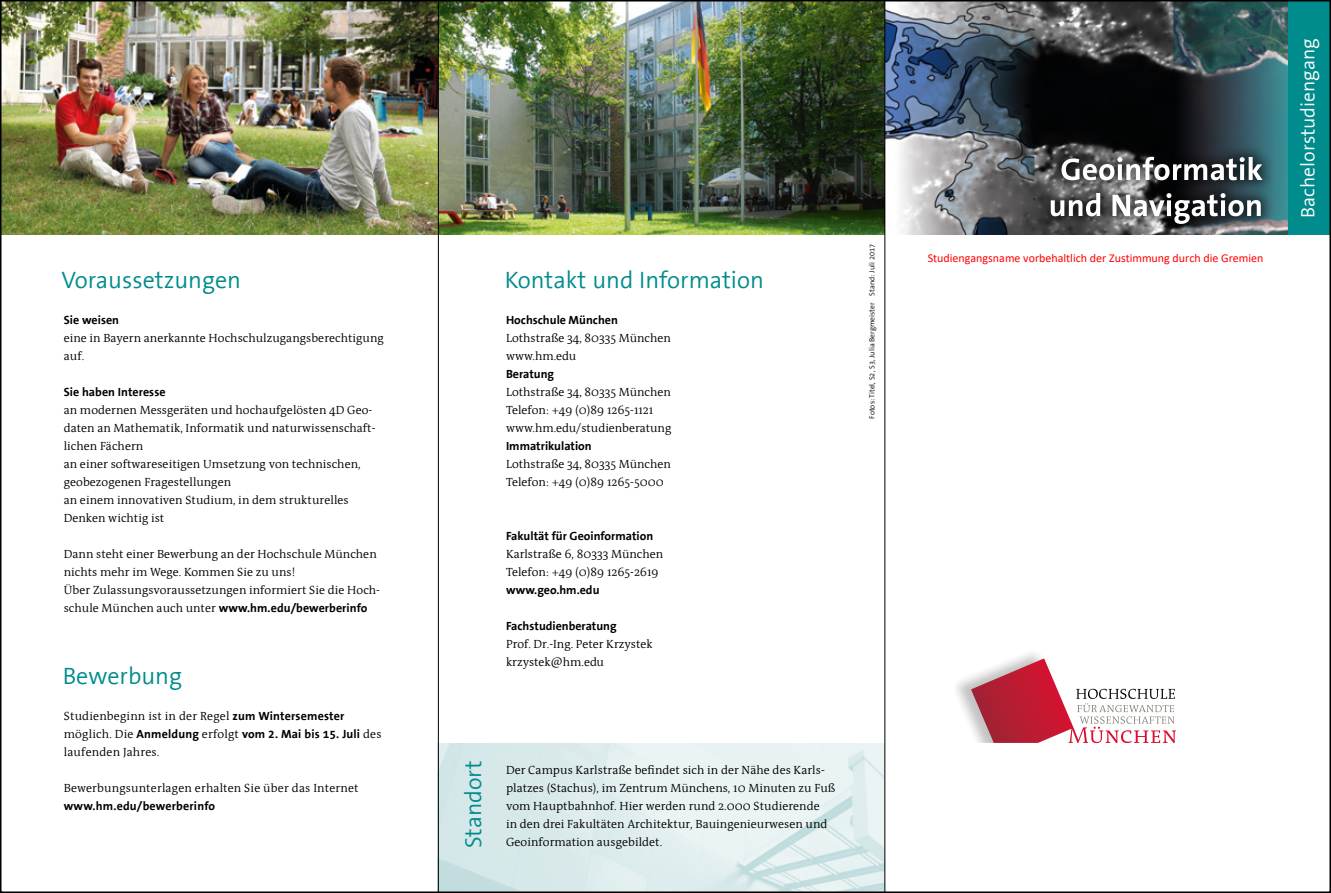
<style>
.page{position:relative;width:1331px;height:893px;background:#fff}
.page>*{position:absolute;margin:0;border:0;box-sizing:border-box;transform-origin:0 0}
.t1{font:24px "FHM The Sans";color:#008c8c}
.t2{font:23.1px "FHM The Sans";color:#008c8c}
.t3{font:19.5px "FHM The Sans";color:#fff}
.t4{font:12px/18px "FHM Antiqua";letter-spacing:.005em;color:#000}
.t5{font:700 12px "FHM Antiqua";color:#000}
.t6{font:12px "Calibri";color:#f00}
.t7{font:7.5px "FHM The Sans";color:#000}
.s1{font-weight:700}
</style>
<div class="page">
<img style="left:3px;top:3px;width:1285px;height:231px">
<div style="left:1288px;top:0;width:43px;height:234px;background:#008c8c"></div>
<svg style="left:956px;top:653px;width:220px;height:90px"></svg>
<div style="left:1037px;top:143px;width:239px;height:95px;background:#000;opacity:.55"></div>
<svg style="left:1051px;top:193px;width:210px;height:31px"></svg>
<svg style="left:1061px;top:157px;width:201px;height:23px"></svg>
<img style="left:439px;top:743px;width:445px;height:147px">
<hr style="left:438px;top:0;width:1px;height:893px;background:#000">
<hr style="left:884px;top:0;width:1px;height:893px;background:#000">
<h1 class="t1" style="left:62px;top:268px;width:181px">Voraussetzungen</h1>
<p class="t5" style="left:64px;top:314px;width:57px">Sie weisen</p>
<p class="t4" style="left:64px;top:329px;width:322px">eine in Bayern anerkannte Hochschulzugangsberechtigung auf.</p>
<p class="t5" style="left:64px;top:386px;width:103px">Sie haben Interesse</p>
<p class="t4" style="left:64px;top:401px;width:313px">an modernen Messgeräten und hochaufgelösten 4D Geo&shy;daten an Mathematik, Informatik und naturwissenschaft&shy;lichen Fächern<br>an einer softwareseitigen Umsetzung von technischen, geobezogenen Fragestellungen<br>an einem innovativen Studium, in dem strukturelles Denken wichtig ist</p>
<p class="t4" style="left:64px;top:545px;width:318px">Dann steht einer Bewerbung an der Hochschule München nichts mehr im Wege. Kommen Sie zu uns!<br>Über Zulassungsvoraussetzungen informiert Sie die Hoch&shy;schule München auch unter <span class="s1">www.hm.edu/bewerberinfo</span></p>
<h1 class="t1" style="left:63px;top:664px;width:121px">Bewerbung</h1>
<p class="t4" style="left:64px;top:707px;width:319px">Studienbeginn ist in der Regel <span class="s1">zum Wintersemester </span>möglich. Die <span class="s1">Anmeldung</span> erfolgt <span class="s1">vom 2. Mai bis 15. Juli</span> des laufenden Jahres.</p>
<p class="t4" style="left:64px;top:779px;width:296px">Bewerbungsunterlagen erhalten Sie über das Internet</p>
<p class="t5" style="left:64px;top:800px;width:153px">www.hm.edu/bewerberinfo</p>
<h1 class="t1" style="left:505px;top:268px;width:261px">Kontakt und Information</h1>
<p class="t5" style="left:506px;top:314px;width:113px">Hochschule München</p>
<p class="t4" style="left:506px;top:329px;width:166px">Lothstraße 34, 80335 München www.hm.edu</p>
<p class="t5" style="left:506px;top:368px;width:50px">Beratung</p>
<p class="t4" style="left:506px;top:383px;width:167px">Lothstraße 34, 80335 München<br>Telefon: +49 (0)89 1265-1121 www.hm.edu/studienberatung</p>
<p class="t5" style="left:506px;top:440px;width:87px">Immatrikulation</p>
<p class="t4" style="left:506px;top:455px;width:166px">Lothstraße 34, 80335 München<br>Telefon: +49 (0)89 1265-5000</p>
<p class="t5" style="left:506px;top:530px;width:149px">Fakultät für Geoinformation</p>
<p class="t4" style="left:506px;top:545px;width:159px">Karlstraße 6, 80333 München<br>Telefon: +49 (0)89 1265-2619</p>
<p class="t5" style="left:506px;top:584px;width:95px">www.geo.hm.edu</p>
<p class="t5" style="left:506px;top:620px;width:112px">Fachstudienberatung</p>
<p class="t4" style="left:506px;top:635px;width:148px">Prof. Dr.-Ing. Peter Krzystek krzystek@hm.edu</p>
<p class="t7" style="left:868px;top:419px;width:176px;rotate:-90deg">Fotos: Titel, S2, S3, Julia Bergmeister Stand: Juli 2017</p>
<h2 class="t2" style="left:462px;top:848px;width:89px;rotate:-90deg">Standort</h2>
<p class="t4" style="left:506px;top:761px;width:331px">Der Campus Karlstraße befindet sich in der Nähe des Karls&shy;platzes (Stachus), im Zentrum Münchens, 10 Minuten zu Fuß vom Hauptbahnhof. Hier werden rund 2.000 Studierende<br>in den drei Fakultäten Architektur, Bauingenieurwesen und</p>
<p class="t4" style="left:506px;top:833px;width:158px">Geoinformation ausgebildet.</p>
<p class="t6" style="left:928px;top:250px;width:337px">Studiengangsname vorbehaltlich der Zustimmung durch die Gremien</p>
<h3 class="t3" style="left:1298px;top:218px;width:181px;rotate:-90deg">Bachelorstudiengang</h3>
</div>
